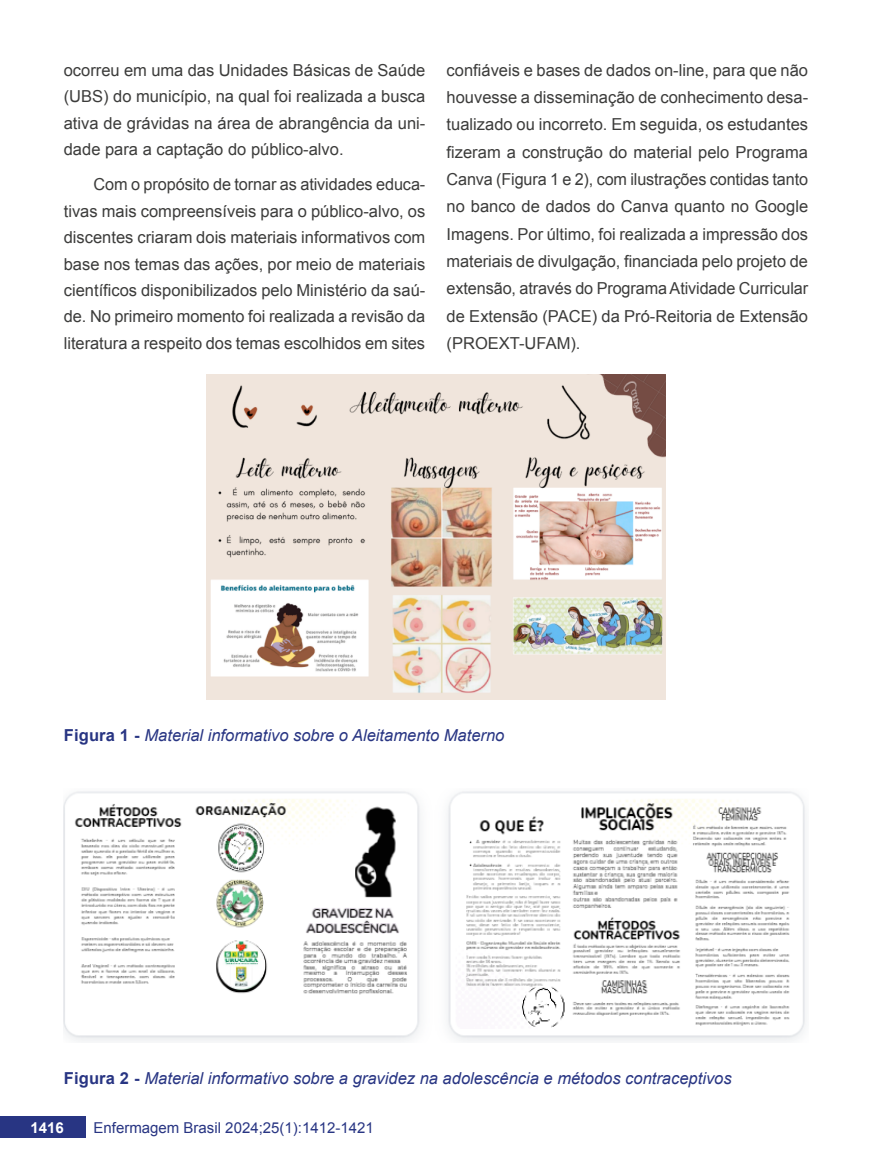
<style>
.page{position:relative;width:872px;height:1170px;background:#fff}
.page>*{position:absolute;margin:0;border:0;box-sizing:border-box;transform-origin:0 0}
.t1{font:16.5px/27.3px "Arial";color:#3c3c3b;text-align:justify}
.t2{font:italic 16.5px "Arial";color:#283583}
.t3{font:15px "Arial";color:#283583}
.t4{font:700 15px "Arial";color:#fff}
.s1{font-weight:700;font-style:normal}
</style>
<div class="page">
<div style="left:0;top:1116px;width:85px;height:21px;background:#283583"></div>
<img style="left:206px;top:374px;width:460px;height:325px">
<img style="left:64px;top:791px;width:741px;height:250px">
<p class="t1" style="left:64px;top:57px;width:363px;line-height:26.4px">ocorreu em uma das Unidades Básicas de Saúde (UBS) do município, na qual foi realizada a busca ativa de grávidas na área de abrangência da uni&shy;dade para a captação do público-alvo.</p>
<p class="t1" style="left:64px;top:171px;width:363px;line-height:26.4px;text-indent:30px">Com o propósito de tornar as atividades educa&shy;tivas mais compreensíveis para o público-alvo, os discentes criaram dois materiais informativos com base nos temas das ações, por meio de materiais científicos disponibilizados pelo Ministério da saú&shy;de. No primeiro momento foi realizada a revisão da literatura a respeito dos temas escolhidos em sites</p>
<p class="t1" style="left:446px;top:57px;width:363px">confiáveis e bases de dados on-line, para que não houvesse a disseminação de conhecimento desa&shy;tualizado ou incorreto. Em seguida, os estudantes fizeram a construção do material pelo Programa Canva (Figura 1 e 2), com ilustrações contidas tanto no banco de dados do Canva quanto no Google Imagens. Por último, foi realizada a impressão dos materiais de divulgação, financiada pelo projeto de extensão, através do Programa Atividade Curricular de Extensão (PACE) da Pró-Reitoria de Extensão (PROEXT-UFAM).</p>
<p class="t2" style="left:64px;top:724px;width:442px"><span class="s1">Figura 1 -</span> Material informativo sobre o Aleitamento Materno</p>
<p class="t2" style="left:64px;top:1067px;width:669px"><span class="s1">Figura 2 -</span> Material informativo sobre a gravidez na adolescência e métodos contraceptivos</p>
<p class="t4" style="left:30px;top:1117px;width:35px">1416</p>
<p class="t3" style="left:94px;top:1117px;width:282px">Enfermagem Brasil 2024;25(1):1412-1421</p>
</div>
